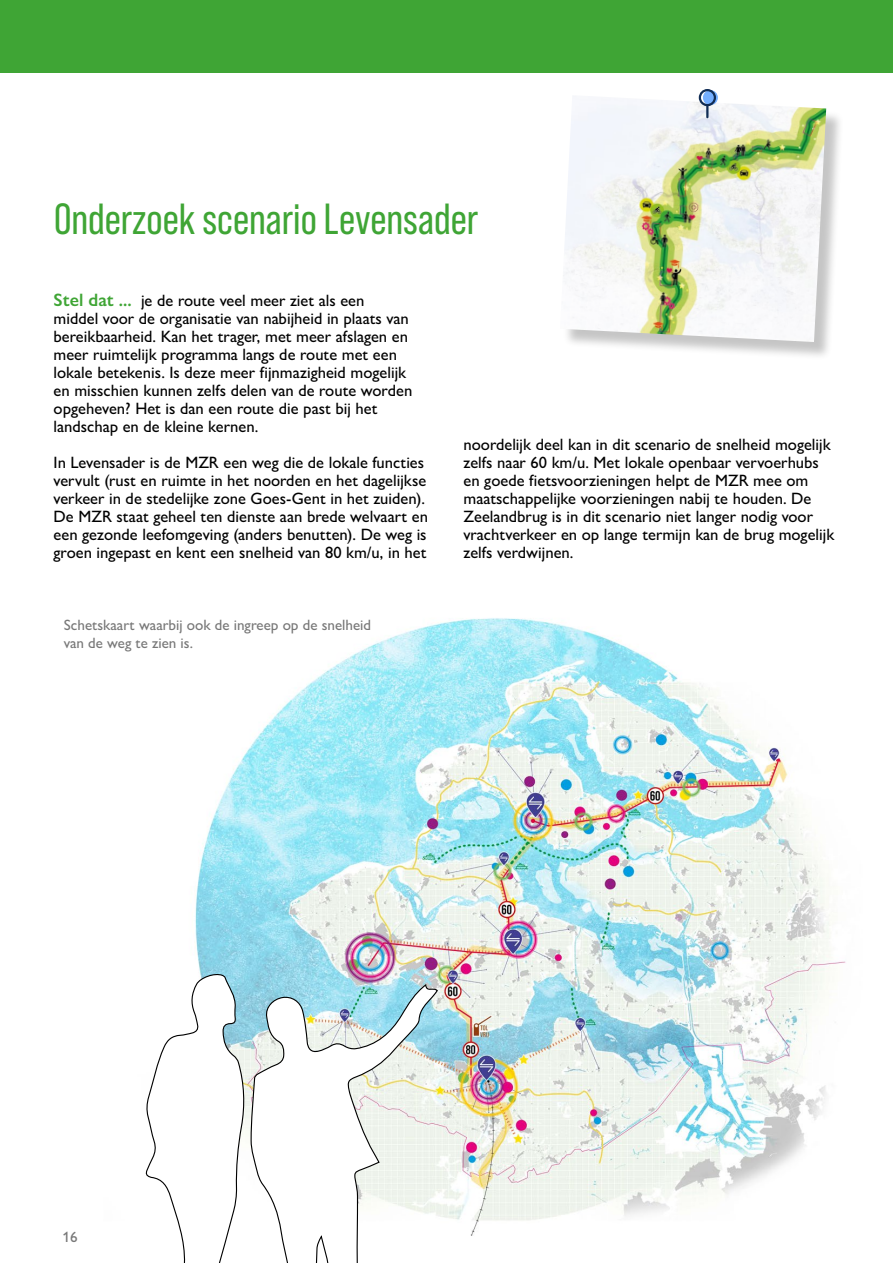
<style>
.page{position:relative;width:893px;height:1263px;background:#fff}
.page>*{position:absolute;margin:0;border:0;box-sizing:border-box;transform-origin:0 0}
.t1{font:43.5px "Bebas Neue Pro";color:#3fa535}
.t2{font:500 16.5px/18px "Gill Sans Nova";color:#000}
.t3{font:500 15px/18px "Gill Sans Nova";color:#787878}
.s1{font-weight:600;font-size:18px;color:#3fa535}
</style>
<div class="page">
<div style="left:0;top:0;width:893px;height:72px;background:#3fa535"></div>
<div style="left:563px;top:98px;width:282px;height:263px;background:#000;opacity:.23"></div>
<img style="left:563px;top:96px;width:263px;height:246px">
<svg style="left:703px;top:90px;width:15px;height:15px"></svg>
<svg style="left:699px;top:89px;width:17px;height:29px"></svg>
<img style="left:195px;top:618px;width:651px;height:618px">
<svg style="left:250px;top:983px;width:189px;height:280px"></svg>
<svg style="left:145px;top:971px;width:102px;height:292px"></svg>
<h1 class="t1" style="left:54px;top:194px;width:426px">Onderzoek scenario Levensader</h1>
<p class="t2" style="left:54px;top:291px;width:360px"><span class="s1">Stel dat ...</span> je de route veel meer ziet als een middel voor de organisatie van nabiheid in plaats van bereikbaarheid. Kan het trager, met meer afslagen en meer ruimtelik programma langs de route met een lokale betekenis. Is deze meer fjnmazigheid mogelik en misschien kunnen zelfs delen van de route worden opgeheven? Het is dan een route die past bi het landschap en de kleine kernen.</p>
<p class="t2" style="left:54px;top:453px;width:376px">In Levensader is de MZR een weg die de lokale functies vervult (rust en ruimte in het noorden en het dagelikse verkeer in de stedelike zone Goes-Gent in het zuiden).<br>De MZR staat geheel ten dienste aan brede welvaart en een gezonde leefomgeving (anders benutten). De weg is groen ingepast en kent een snelheid van 80 km/u, in het</p>
<p class="t3" style="left:64px;top:616px;width:309px">Schetskaart waarbi ook de ingreep op de snelheid van de weg te zien is.</p>
<p class="t2" style="left:463px;top:435px;width:372px">noordelik deel kan in dit scenario de snelheid mogelik zelfs naar 60 km/u. Met lokale openbaar vervoerhubs en goede fetsvoorzieningen helpt de MZR mee om maatschappelike voorzieningen nabi te houden. De Zeelandbrug is in dit scenario niet langer nodig voor vrachtverkeer en op lange termin kan de brug mogelik zelfs verdwinen.</p>
<p class="t3" style="left:63px;top:1228px;width:16px">16</p>
</div>
